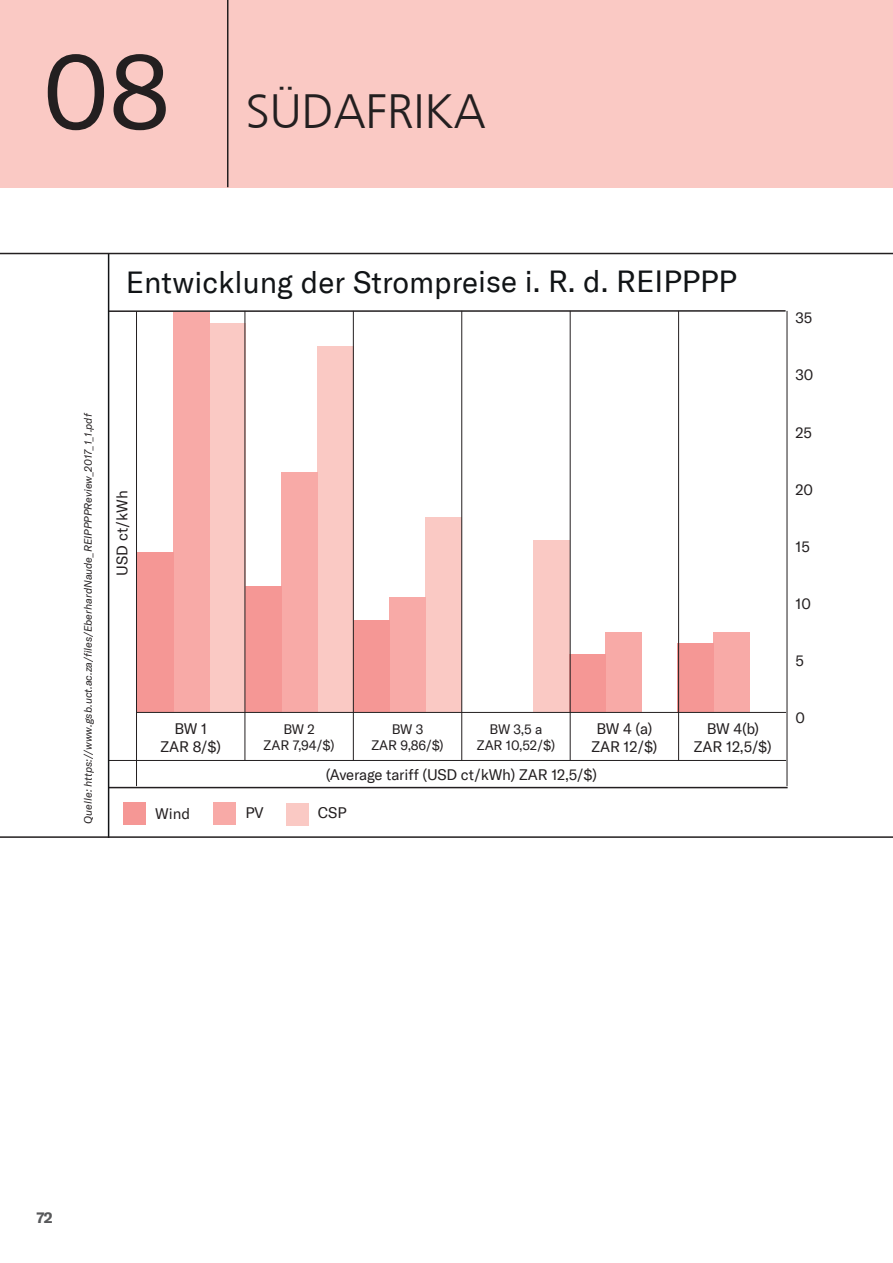
<style>
.page{position:relative;width:893px;height:1263px;background:#fff}
.page>*{position:absolute;margin:0;border:0;box-sizing:border-box;transform-origin:0 0}
.t1{font:300 48px "Frutiger CE";color:#231f20}
.t2{font:30px "GT America";color:#111416}
.t3{font:15px/18px "GT America";letter-spacing:-.01em;color:#231f20;text-align:center}
.t4{font:700 15px "GT America";color:#57585a}
.t5{font:13.5px/16.2px "GT America";letter-spacing:-.01em;color:#231f20;text-align:center}
.t6{font:italic 10.5px "GT America";color:#231f20}
.s1{font-family:"GT America";font-weight:400;font-size:105px}
</style>
<div class="page">
<svg style="left:0;top:253px;width:893px;height:585px"></svg>
<div style="left:0;top:0;width:893px;height:187px;background:#fac9c4"></div>
<hr style="left:227px;top:0;width:1px;height:187px;background:#231f20">
<h1 class="t1" style="left:43px;top:84px;width:445px"><span class="s1">08</span> SÜDAFRIKA</h1>
<h2 class="t2" style="left:126px;top:264px;width:613px">Entwicklung der Strompreise i. R. d. REIPPPP</h2>
<p class="t6" style="left:82px;top:823px;width:412px;rotate:-90deg">Quelle: https://www.gsb.uct.ac.za/files/EberhardNaude_REIPPPPReview_2017_1_1.pdf</p>
<p class="t3" style="left:113px;top:576px;width:87px;rotate:-90deg">USD ct/kWh</p>
<p class="t3" style="left:160px;top:719px;width:62px">BW 1<br>ZAR 8/$)</p>
<p class="t5" style="left:264px;top:721px;width:73px">BW 2<br>ZAR 7,94/$)</p>
<p class="t5" style="left:371px;top:721px;width:74px">BW 3<br>ZAR 9,86/$)</p>
<p class="t5" style="left:477px;top:721px;width:80px">BW 3,5 a<br>ZAR 10,52/$)</p>
<p class="t3" style="left:591px;top:719px;width:68px">BW 4 (a)<br>ZAR 12/$)</p>
<p class="t3" style="left:694px;top:719px;width:79px">BW 4(b)<br>ZAR 12,5/$)</p>
<p class="t3" style="left:326px;top:765px;width:273px">(Average tariff (USD ct/kWh) ZAR 12,5/$)</p>
<p class="t3" style="left:155px;top:805px;width:37px">Wind</p>
<p class="t3" style="left:246px;top:804px;width:20px">PV</p>
<p class="t3" style="left:318px;top:804px;width:30px">CSP</p>
<p class="t3" style="left:795px;top:309px;width:18px">35</p>
<p class="t3" style="left:795px;top:366px;width:20px">30</p>
<p class="t3" style="left:795px;top:423px;width:18px">25</p>
<p class="t3" style="left:795px;top:480px;width:19px">20</p>
<p class="t3" style="left:795px;top:537px;width:16px">15</p>
<p class="t3" style="left:795px;top:595px;width:17px">10</p>
<p class="t3" style="left:795px;top:652px;width:10px">5</p>
<p class="t3" style="left:795px;top:709px;width:11px">0</p>
<p class="t4" style="left:37px;top:1208px;width:18px">72</p>
</div>
